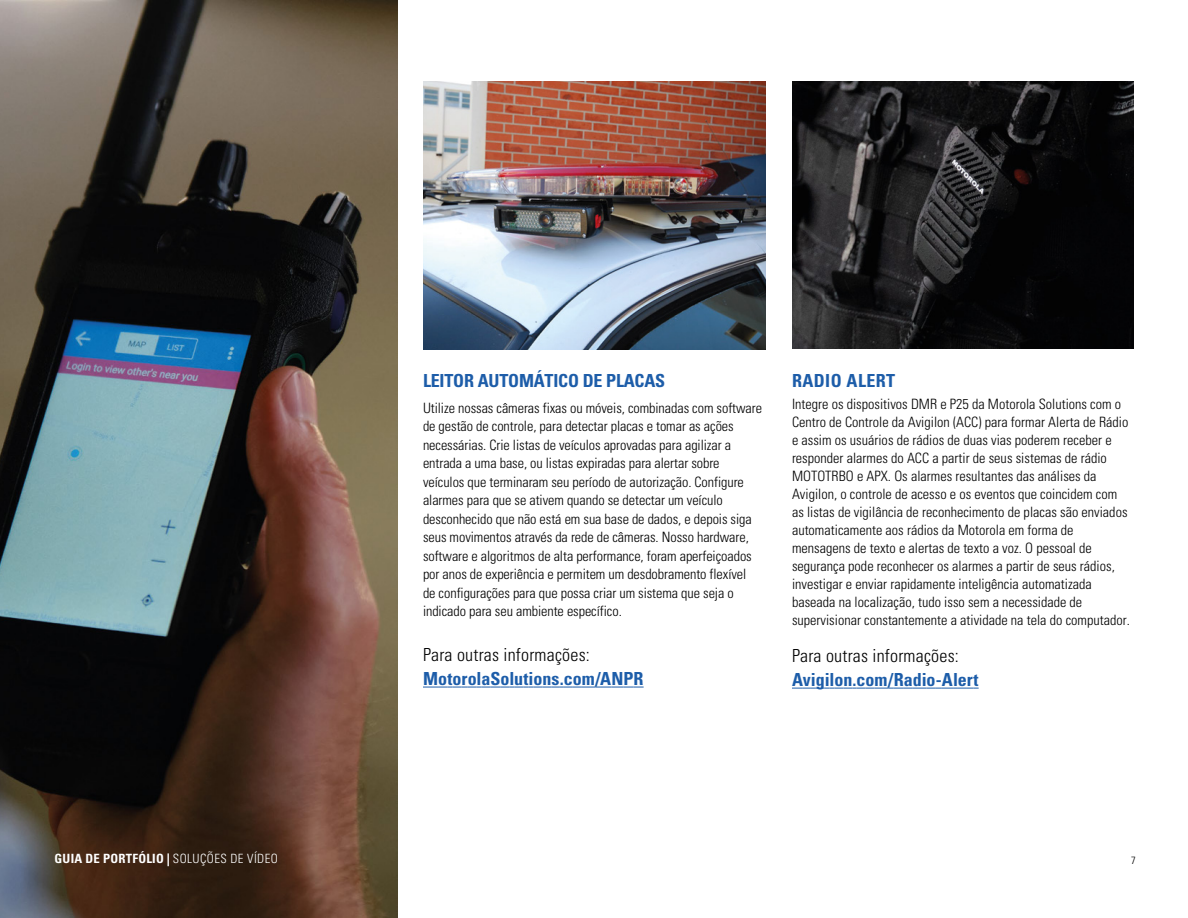
<style>
.page{position:relative;width:1188px;height:918px;background:#fff}
.page>*{position:absolute;margin:0;border:0;box-sizing:border-box;transform-origin:0 0}
.t1{font:700 condensed 18px "Univers";letter-spacing:-.005em;color:#1d5da9}
.t2{font:300 condensed 18px "Univers";letter-spacing:.01em;color:#000}
.t3{font:700 condensed 18px "Univers";letter-spacing:.025em;color:#1d5da9}
.t4{font:300 condensed 14.25px/18px "Univers";color:#000}
.t5{font:700 condensed 12.75px "Univers";letter-spacing:.02em;color:#fff}
.t6{font:300 condensed 10.5px "Univers";color:#000}
.s1{font-weight:300}
</style>
<div class="page">
<img style="left:0;top:0;width:398px;height:918px">
<svg style="left:423px;top:687px;width:221px;height:1px"></svg>
<svg style="left:792px;top:688px;width:187px;height:1px"></svg>
<img style="left:423px;top:81px;width:342px;height:268px">
<img style="left:793px;top:82px;width:340px;height:267px">
<p class="t1" style="left:423px;top:370px;width:244px">LEITOR AUTOMÁTICO DE PLACAS</p>
<p class="t4" style="left:423px;top:399px;width:341px;line-height:18.5px">Utilize nossas câmeras fixas ou móveis, combinadas com software de gestão de controle, para detectar placas e tomar as ações necessárias. Crie listas de veículos aprovadas para agilizar a entrada a uma base, ou listas expiradas para alertar sobre veículos que terminaram seu período de autorização. Configure alarmes para que se ativem quando se detectar um veículo desconhecido que não está em sua base de dados, e depois siga seus movimentos através da rede de câmeras. Nosso hardware, software e algoritmos de alta performance, foram aperfeiçoados por anos de experiência e permitem um desdobramento flexível de configurações para que possa criar um sistema que seja o indicado para seu ambiente específico.</p>
<p class="t2" style="left:423px;top:644px;width:168px">Para outras informações:</p>
<p class="t1" style="left:423px;top:668px;width:222px">MotorolaSolutions.com/ANPR</p>
<p class="t3" style="left:792px;top:370px;width:105px">RADIO ALERT</p>
<p class="t4" style="left:792px;top:395px;width:339px">Integre os dispositivos DMR e P25 da Motorola Solutions com o Centro de Controle da Avigilon (ACC) para formar Alerta de Rádio e assim os usuários de rádios de duas vias poderem receber e responder alarmes do ACC a partir de seus sistemas de rádio MOTOTRBO e APX. Os alarmes resultantes das análises da Avigilon, o controle de acesso e os eventos que coincidem com as listas de vigilância de reconhecimento de placas são enviados automaticamente aos rádios da Motorola em forma de mensagens de texto e alertas de texto a voz. O pessoal de segurança pode reconhecer os alarmes a partir de seus rádios, investigar e enviar rapidamente inteligência automatizada baseada na localização, tudo isso sem a necessidade de supervisionar constantemente a atividade na tela do computador.</p>
<p class="t2" style="left:792px;top:645px;width:168px">Para outras informações:</p>
<p class="t1" style="left:792px;top:669px;width:188px">Avigilon.com/Radio-Alert</p>
<p class="t5" style="left:55px;top:851px;width:225px">GUIA DE PORTFÓLIO | <span class="s1">SOLUÇÕES DE VÍDEO</span></p>
<p class="t6" style="left:1131px;top:854px;width:6px">7</p>
</div>
